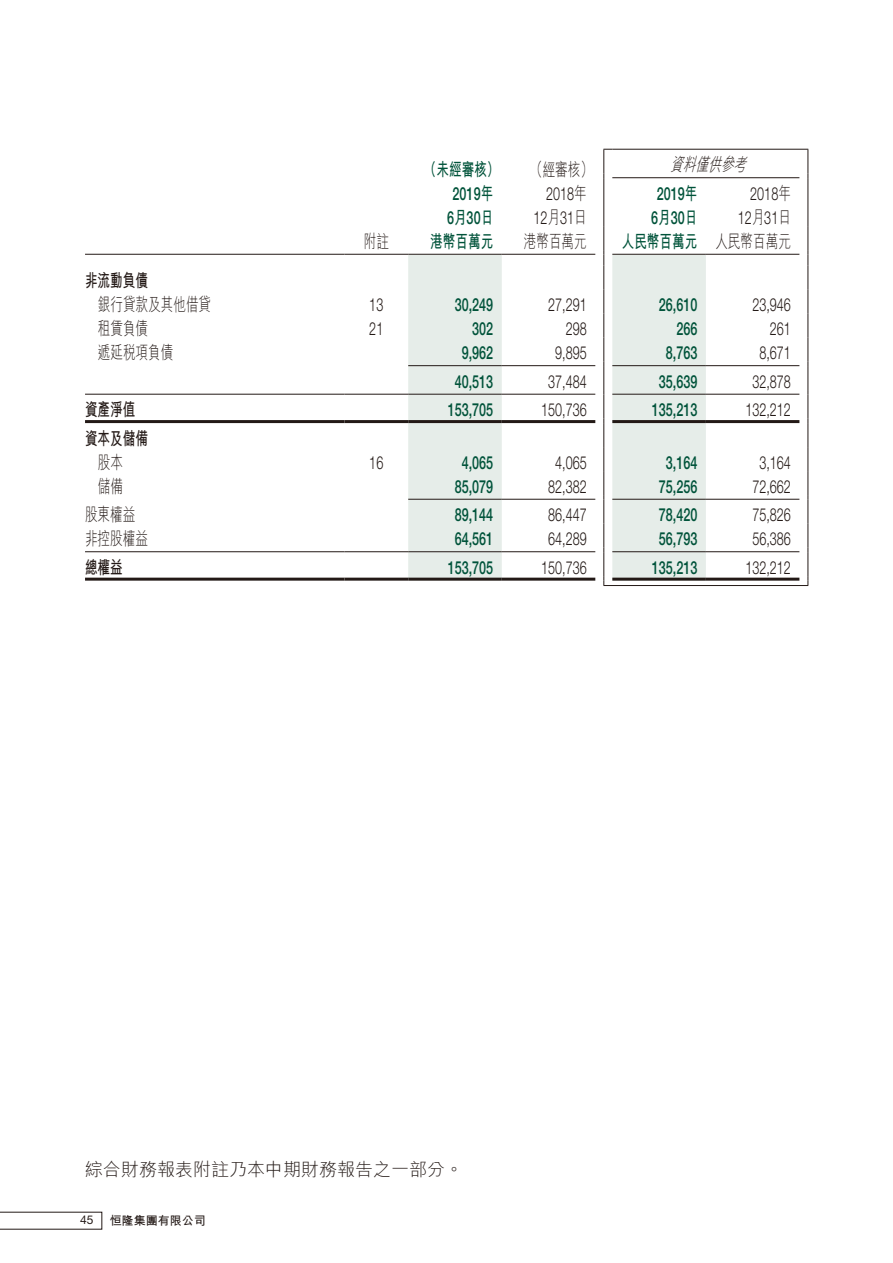
<style>
.page{position:relative;width:893px;height:1263px;background:#fff}
.page>*{position:absolute;margin:0;border:0;box-sizing:border-box;transform-origin:0 0}
.t1{font:300 18px/24px "Helvetica Neue LT Std";color:#231916;text-align:right;scale:.7 1}
.t2{font:500 18px/24px "Helvetica Neue LT Std";color:#00533a;text-align:center;scale:.7 1}
.t3{font:18px "M Hei HK Light E Ten B5 H";color:#231916;scale:.7 1}
.t4{font:18px "M Hei HK Bold E Ten B5 H";color:#00533a;scale:.7 1}
.t5{font:18px "M Hei HK Light E Ten B5 H";color:#231916}
.t6{font:18px "M Hei HK Bold E Ten B5 H";color:#231916;scale:.7 1}
.t7{font:italic 18px "M Hei HK Light E Ten B5 H";color:#231916;scale:.7 1}
.t8{font:12px "M Hei HK Bold E Ten B5 H";color:#231916}
.t9{font:12px "Helvetica Neue LT Std";color:#231916}
.s1{font-family:"M Hei HK Bold E Ten B5 H";font-weight:400}
.s2{font-family:"M Hei HK Light E Ten B5 H";font-weight:400}
.s3{font-family:"M Hei HK Light E Ten B5 H";color:#231916}
</style>
<div class="page">
<svg style="left:0;top:1212px;width:102px;height:17px"></svg>
<svg style="left:408px;top:255px;width:298px;height:326px;fill:#e6ede9"></svg>
<svg style="left:603px;top:149px;width:9px;height:29px"></svg>
<hr style="left:603px;top:178px;width:1px;height:48px;background:#231916">
<hr style="left:807px;top:178px;width:1px;height:48px;background:#231916">
<svg style="left:603px;top:226px;width:1px;height:359px"></svg>
<svg style="left:807px;top:226px;width:1px;height:359px"></svg>
<hr style="left:612px;top:149px;width:196px;height:1px;background:#231916">
<svg style="left:807px;top:150px;width:1px;height:28px"></svg>
<hr style="left:603px;top:585px;width:205px;height:1px;background:#231916">
<hr style="left:612px;top:177px;width:187px;height:1px;background:#231916">
<hr style="left:85px;top:254px;width:259px;height:1px;background:#231916">
<hr style="left:344px;top:254px;width:64px;height:1px;background:#231916">
<hr style="left:408px;top:254px;width:94px;height:1px;background:#231916">
<hr style="left:502px;top:254px;width:93px;height:1px;background:#231916">
<hr style="left:612px;top:254px;width:94px;height:1px;background:#231916">
<hr style="left:706px;top:254px;width:93px;height:1px;background:#231916">
<hr style="left:408px;top:365px;width:94px;height:1px;background:#231916">
<hr style="left:502px;top:365px;width:93px;height:1px;background:#231916">
<hr style="left:612px;top:365px;width:94px;height:1px;background:#231916">
<hr style="left:706px;top:365px;width:93px;height:1px;background:#231916">
<hr style="left:85px;top:394px;width:259px;height:1px;background:#231916">
<hr style="left:344px;top:394px;width:64px;height:1px;background:#231916">
<hr style="left:408px;top:394px;width:94px;height:1px;background:#231916">
<hr style="left:502px;top:394px;width:93px;height:1px;background:#231916">
<hr style="left:612px;top:394px;width:94px;height:1px;background:#231916">
<hr style="left:706px;top:394px;width:93px;height:1px;background:#231916">
<hr style="left:85px;top:420px;width:259px;height:3px;background:#231916">
<hr style="left:344px;top:420px;width:64px;height:3px;background:#231916">
<hr style="left:408px;top:420px;width:94px;height:3px;background:#231916">
<hr style="left:502px;top:420px;width:93px;height:3px;background:#231916">
<hr style="left:612px;top:420px;width:94px;height:3px;background:#231916">
<hr style="left:706px;top:420px;width:93px;height:3px;background:#231916">
<hr style="left:408px;top:499px;width:94px;height:1px;background:#231916">
<hr style="left:502px;top:499px;width:93px;height:1px;background:#231916">
<hr style="left:612px;top:499px;width:94px;height:1px;background:#231916">
<hr style="left:706px;top:499px;width:93px;height:1px;background:#231916">
<hr style="left:85px;top:551px;width:259px;height:1px;background:#231916">
<hr style="left:344px;top:551px;width:64px;height:1px;background:#231916">
<hr style="left:408px;top:551px;width:94px;height:1px;background:#231916">
<hr style="left:502px;top:551px;width:93px;height:1px;background:#231916">
<hr style="left:612px;top:551px;width:94px;height:1px;background:#231916">
<hr style="left:706px;top:551px;width:93px;height:1px;background:#231916">
<hr style="left:85px;top:578px;width:259px;height:3px;background:#231916">
<hr style="left:344px;top:578px;width:64px;height:3px;background:#231916">
<hr style="left:408px;top:578px;width:94px;height:3px;background:#231916">
<hr style="left:502px;top:578px;width:93px;height:3px;background:#231916">
<hr style="left:612px;top:578px;width:94px;height:3px;background:#231916">
<hr style="left:706px;top:578px;width:93px;height:3px;background:#231916">
<p class="t4" style="left:424px;top:162px;width:109px">（未經審核）</p>
<p class="t2" style="left:447px;top:182px;width:68px">2019<span class="s1">年<br></span>6<span class="s1">月</span>30<span class="s1">日</span></p>
<p class="t3" style="left:530px;top:162px;width:91px">（經審核）</p>
<p class="t1" style="left:534px;top:184px;width:78px">2018<span class="s2">年<br></span>12<span class="s2">月</span>31<span class="s2">日</span></p>
<p class="t7" style="left:670px;top:158px;width:116px">資料僅供參考</p>
<p class="t2" style="left:651px;top:182px;width:68px">2019<span class="s1">年<br></span>6<span class="s1">月</span>30<span class="s1">日</span></p>
<p class="t1" style="left:738px;top:184px;width:78px">2018<span class="s2">年<br></span>12<span class="s2">月</span>31<span class="s2">日</span></p>
<p class="t3" style="left:364px;top:234px;width:37px">附註</p>
<p class="t4" style="left:430px;top:234px;width:92px">港幣百萬元</p>
<p class="t3" style="left:524px;top:234px;width:92px">港幣百萬元</p>
<p class="t4" style="left:622px;top:234px;width:243px">人民幣百萬元 <span class="s3">人民幣百萬元</span></p>
<p class="t6" style="left:85px;top:274px;width:92px">非流動負債</p>
<p class="t3" style="left:98px;top:298px;width:164px">銀行貸款及其他借貸</p>
<p class="t1" style="left:369px;top:295px;width:22px">13</p>
<p class="t2" style="left:455px;top:293px;width:57px">30,249</p>
<p class="t1" style="left:548px;top:295px;width:57px">27,291</p>
<p class="t2" style="left:659px;top:293px;width:57px">26,610</p>
<p class="t1" style="left:752px;top:295px;width:57px">23,946</p>
<p class="t3" style="left:98px;top:322px;width:74px">租賃負債</p>
<p class="t1" style="left:369px;top:319px;width:22px">21</p>
<p class="t2" style="left:472px;top:317px;width:32px">302</p>
<p class="t1" style="left:566px;top:319px;width:32px">298</p>
<p class="t2" style="left:676px;top:317px;width:32px">266</p>
<p class="t1" style="left:770px;top:319px;width:32px">261</p>
<p class="t3" style="left:98px;top:346px;width:110px">遞延稅項負債</p>
<p class="t2" style="left:462px;top:341px;width:47px">9,962</p>
<p class="t1" style="left:555px;top:343px;width:47px">9,895</p>
<p class="t2" style="left:666px;top:341px;width:47px">8,763</p>
<p class="t1" style="left:759px;top:343px;width:47px">8,671</p>
<p class="t2" style="left:455px;top:370px;width:57px">40,513</p>
<p class="t1" style="left:548px;top:372px;width:57px">37,484</p>
<p class="t2" style="left:659px;top:370px;width:57px">35,639</p>
<p class="t1" style="left:752px;top:372px;width:57px">32,878</p>
<p class="t6" style="left:85px;top:403px;width:74px">資產淨值</p>
<p class="t2" style="left:448px;top:398px;width:67px">153,705</p>
<p class="t1" style="left:541px;top:400px;width:67px">150,736</p>
<p class="t2" style="left:652px;top:398px;width:67px">135,213</p>
<p class="t1" style="left:745px;top:400px;width:67px">132,212</p>
<p class="t6" style="left:85px;top:431px;width:92px">資本及儲備</p>
<p class="t3" style="left:98px;top:455px;width:38px">股本</p>
<p class="t1" style="left:369px;top:453px;width:22px">16</p>
<p class="t2" style="left:462px;top:451px;width:47px">4,065</p>
<p class="t1" style="left:555px;top:453px;width:47px">4,065</p>
<p class="t2" style="left:666px;top:451px;width:47px">3,164</p>
<p class="t1" style="left:759px;top:453px;width:47px">3,164</p>
<p class="t3" style="left:98px;top:479px;width:38px">儲備</p>
<p class="t2" style="left:455px;top:475px;width:57px">85,079</p>
<p class="t1" style="left:548px;top:477px;width:57px">82,382</p>
<p class="t2" style="left:659px;top:475px;width:57px">75,256</p>
<p class="t1" style="left:752px;top:477px;width:57px">72,662</p>
<p class="t3" style="left:85px;top:508px;width:74px">股東權益</p>
<p class="t2" style="left:455px;top:503px;width:57px">89,144</p>
<p class="t1" style="left:548px;top:505px;width:57px">86,447</p>
<p class="t2" style="left:659px;top:503px;width:57px">78,420</p>
<p class="t1" style="left:752px;top:505px;width:57px">75,826</p>
<p class="t3" style="left:85px;top:532px;width:92px">非控股權益</p>
<p class="t2" style="left:455px;top:527px;width:57px">64,561</p>
<p class="t1" style="left:548px;top:529px;width:57px">64,289</p>
<p class="t2" style="left:659px;top:527px;width:57px">56,793</p>
<p class="t1" style="left:752px;top:529px;width:57px">56,386</p>
<p class="t6" style="left:85px;top:560px;width:56px">總權益</p>
<p class="t2" style="left:448px;top:556px;width:67px">153,705</p>
<p class="t1" style="left:541px;top:558px;width:67px">150,736</p>
<p class="t2" style="left:652px;top:556px;width:67px">135,213</p>
<p class="t1" style="left:745px;top:558px;width:67px">132,212</p>
<p class="t5" style="left:85px;top:1162px;width:379px">綜合財務報表附註乃本中期財務報告之一部分。</p>
<p class="t9" style="left:80px;top:1216px;width:15px">45</p>
<p class="t8" style="left:110px;top:1216px;width:97px">恒隆集團有限公司</p>
</div>
